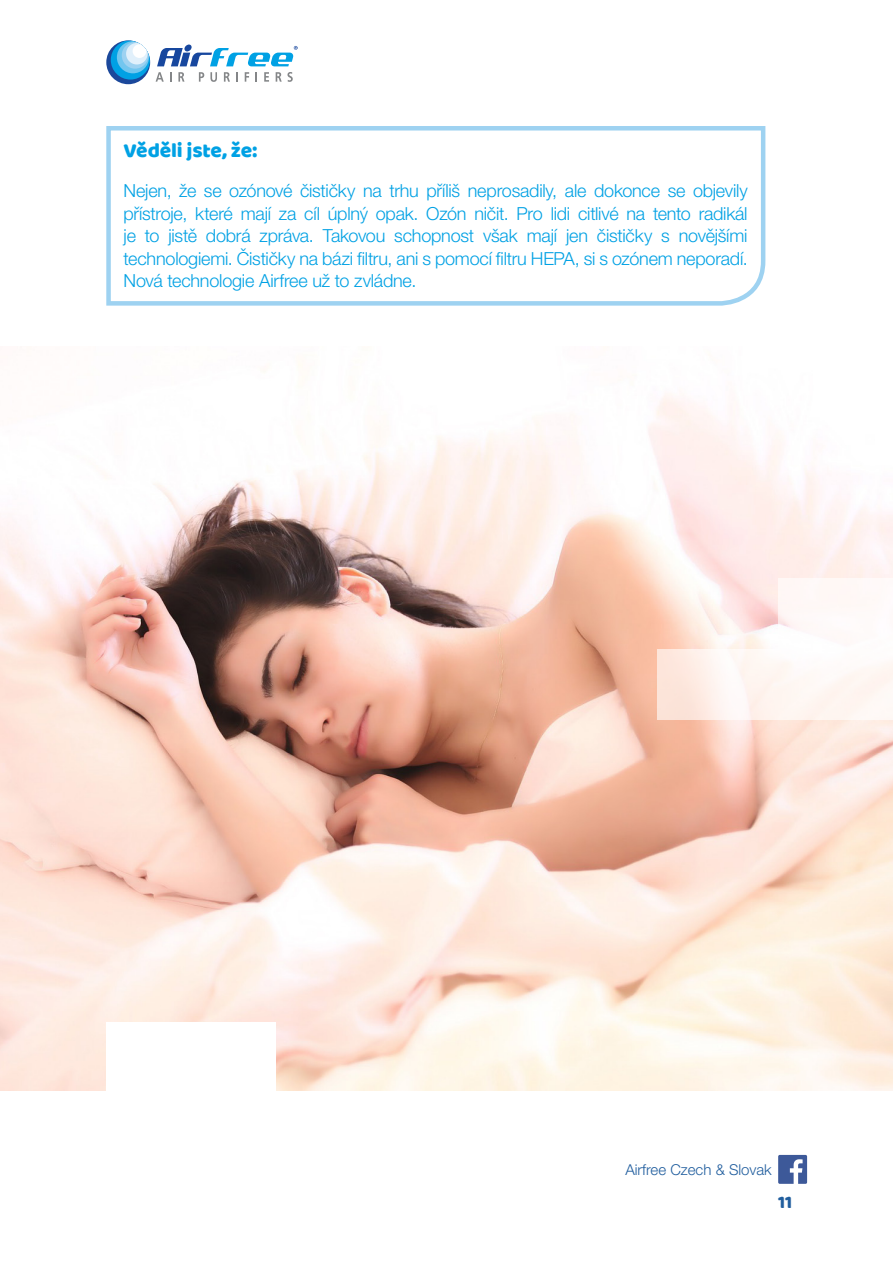
<style>
.page{position:relative;width:893px;height:1263px;background:#fff}
.page>*{position:absolute;margin:0;border:0;box-sizing:border-box;transform-origin:0 0}
.t1{font:21px "Baloo Paaji";letter-spacing:-.01em;color:#00a1e4}
.t2{font:300 18px/22.5px "Helvetica Neue";letter-spacing:-.01em;color:#00a1e4;text-align:justify}
.t3{font:18px "Baloo Paaji";color:#215e9e}
.t4{font:300 15px "Helvetica Neue CE";color:#215e9e}
</style>
<div class="page">
<div style="left:106px;top:40px;width:44px;height:44px;background:#1b489b;border-radius:50%"></div>
<svg style="left:111px;top:41px;width:39px;height:39px"></svg>
<div style="left:117px;top:41px;width:32px;height:32px;background:#72c6ef;border-radius:50%"></div>
<svg style="left:122px;top:42px;width:26px;height:27px"></svg>
<div style="left:126px;top:43px;width:22px;height:21px;background:#e1f0fb;border-radius:50%"></div>
<div style="left:133px;top:44px;width:13px;height:14px;background:#fff;border-radius:50%"></div>
<svg style="left:156px;top:72px;width:8px;height:10px"></svg>
<svg style="left:178px;top:72px;width:6px;height:10px"></svg>
<svg style="left:199px;top:72px;width:5px;height:10px"></svg>
<svg style="left:210px;top:72px;width:7px;height:10px"></svg>
<svg style="left:224px;top:72px;width:6px;height:10px"></svg>
<svg style="left:236px;top:72px;width:2px;height:10px"></svg>
<svg style="left:245px;top:72px;width:4px;height:10px"></svg>
<svg style="left:264px;top:72px;width:5px;height:10px"></svg>
<svg style="left:276px;top:72px;width:17px;height:10px"></svg>
<svg style="left:157px;top:45px;width:141px;height:21px"></svg>
<svg style="left:778px;top:1155px;width:29px;height:29px"></svg>
<img style="left:0;top:363px;width:893px;height:727px">
<svg style="left:657px;top:649px;width:236px;height:71px;fill:#fef6f1"></svg>
<div style="left:778px;top:578px;width:115px;height:71px;background:#fef9f8"></div>
<div style="left:106px;top:1022px;width:170px;height:71px;background:#fff"></div>
<svg style="left:106px;top:126px;width:660px;height:180px"></svg>
<p class="t1" style="left:124px;top:138px;width:136px">Věděli jste, že:</p>
<p class="t2" style="left:124px;top:178px;width:626px">Nejen, že se ozónové čističky na trhu příliš neprosadily, ale dokonce se objevily přístroje, které mají za cíl úplný opak. Ozón ničit. Pro lidi citlivé na tento radikál je to jistě dobrá zpráva. Takovou schopnost však mají jen čističky s novějšími technologiemi. Čističky na bázi filtru, ani s pomocí filtru HEPA, si s ozónem neporadí.<br>Nová technologie Airfree už to zvládne.</p>
<p class="t4" style="left:625px;top:1160px;width:148px">Airfree Czech &amp; Slovak</p>
<p class="t3" style="left:778px;top:1191px;width:15px">11</p>
</div>
